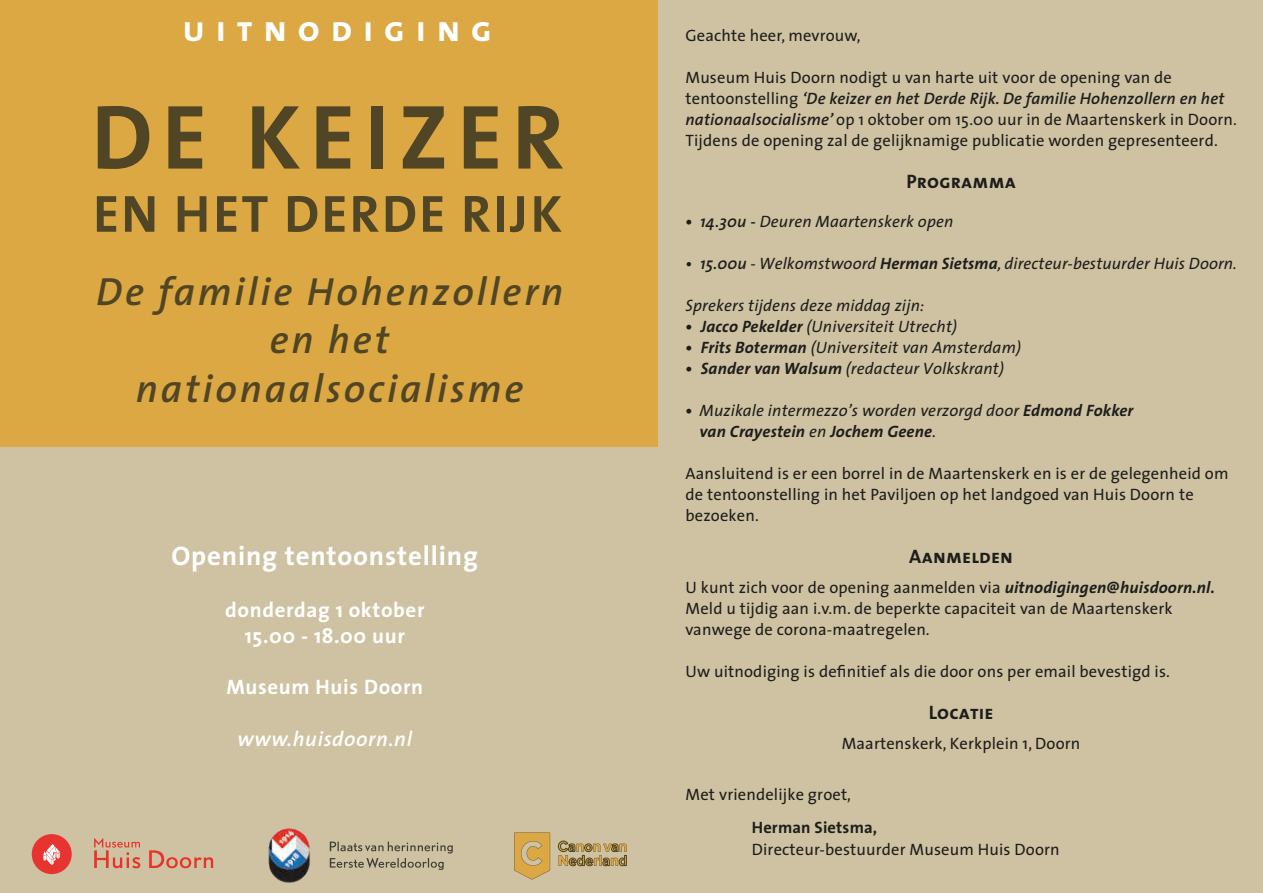
<style>
.page{position:relative;width:1263px;height:893px;background:#cfc2a2}
.page>*{position:absolute;margin:0;border:0;box-sizing:border-box;transform-origin:0 0}
.t1{font:700 92.1px "The Sans";letter-spacing:.1em;color:#504524}
.t2{font:700 52.65px "The Sans";letter-spacing:.04em;color:#504524}
.t3{font:italic 600 39.45px/48.3px "The Sans";letter-spacing:.07em;color:#504524;text-align:center}
.t4{font:36px "The Sans Bold Caps";letter-spacing:.3em;color:#fff}
.t5{font:700 27px "The Sans";letter-spacing:.03em;color:#fff}
.t6{font:700 21px/25.8px "The Sans";letter-spacing:.03em;color:#fff;text-align:center}
.t7{font:italic 600 21px "The Sans";letter-spacing:.03em;color:#fff}
.t8{font:19.5px "The Sans Bold Caps";letter-spacing:.01em;color:#1d1d1b}
.t9{font:16.5px/21px "The Sans";letter-spacing:.01em;color:#1d1d1b}
.t10{font:italic 16.5px/21px "The Sans";letter-spacing:.01em;color:#1d1d1b}
.t11{font:700 16.5px "The Sans";letter-spacing:.01em;color:#1d1d1b}
.s1{font-weight:600;font-style:italic}
.s2{font-weight:700}
.s3{font-weight:600}
.s4{font-weight:700;font-style:italic}
</style>
<div class="page">
<img style="left:268px;top:828px;width:42px;height:55px">
<svg style="left:94px;top:838px;width:119px;height:30px"></svg>
<div style="left:32px;top:834px;width:40px;height:40px;background:#e73431;border-radius:50%"></div>
<svg style="left:43px;top:844px;width:17px;height:21px"></svg>
<svg style="left:558px;top:841px;width:69px;height:25px"></svg>
<svg style="left:514px;top:832px;width:36px;height:48px"></svg>
<div style="left:0;top:0;width:657px;height:446px;background:#dca843"></div>
<svg style="left:330px;top:841px;width:123px;height:29px"></svg>
<h3 class="t4" style="left:183px;top:-1px;width:311px">uitnodiging</h3>
<h1 class="t1" style="left:91px;top:60px;width:474px">DE KEIZER</h1>
<h2 class="t2" style="left:93px;top:170px;width:470px">EN HET DERDE RIJK</h2>
<h3 class="t3" style="left:96px;top:267px;width:468px">De familie Hohenzollern en het nationaalsocialisme</h3>
<h3 class="t5" style="left:172px;top:534px;width:308px">Opening tentoonstelling</h3>
<p class="t6" style="left:225px;top:596px;width:201px">donderdag 1 oktober<br>15.00 - 18.00 uur</p>
<p class="t6" style="left:226px;top:674px;width:198px">Museum Huis Doorn</p>
<p class="t7" style="left:238px;top:721px;width:176px">www.huisdoorn.nl</p>
<p class="t9" style="left:685px;top:25px;width:177px">Geachte heer, mevrouw,</p>
<p class="t9" style="left:685px;top:67px;width:553px">Museum Huis Doorn nodigt u van harte uit voor de opening van de tentoonstelling <span class="s1">‘De keizer en het Derde Rijk. De familie Hohenzollern en het nationaalsocialisme’</span> op 1 oktober om 15.00 uur in de Maartenskerk in Doorn.<br>Tijdens de opening zal de gelijknamige publicatie worden gepresenteerd.</p>
<p class="t8" style="left:906px;top:165px;width:111px">Programma</p>
<p class="t10" style="left:685px;top:211px;width:269px"><span class="s2">•</span> <span class="s3">14.30u -</span> Deuren Maartenskerk open</p>
<p class="t10" style="left:685px;top:253px;width:553px"><span class="s3">• 15.00u</span> - Welkomstwoord <span class="s2">Herman Sietsma</span>, directeur-bestuurder Huis Doorn.</p>
<p class="t10" style="left:685px;top:295px;width:240px">Sprekers tijdens deze middag zijn:</p>
<p class="t10" style="left:685px;top:316px;width:273px"><span class="s2">• Jacco Pekelder</span> (Universiteit Utrecht)</p>
<p class="t10" style="left:685px;top:337px;width:337px"><span class="s2">• Frits Boterman</span> (Universiteit van Amsterdam)</p>
<p class="t10" style="left:685px;top:358px;width:320px"><span class="s2">• Sander van Walsum</span> (redacteur Volkskrant)</p>
<p class="t10" style="left:699px;top:400px;width:435px;text-indent:-14px"><span class="s2">•</span> Muzikale intermezzo’s worden verzorgd door <span class="s2">Edmond Fokker van Crayestein</span> en <span class="s2">Jochem Geene</span>.</p>
<p class="t9" style="left:685px;top:463px;width:545px">Aansluitend is er een borrel in de Maartenskerk en is er de gelegenheid om de tentoonstelling in het Paviljoen op het landgoed van Huis Doorn te bezoeken.</p>
<p class="t8" style="left:909px;top:540px;width:105px">Aanmelden</p>
<p class="t9" style="left:685px;top:577px;width:531px">U kunt zich voor de opening aanmelden via <span class="s4">uitnodigingen@huisdoorn.nl.<br></span>Meld u tijdig aan i.v.m. de beperkte capaciteit van de Maartenskerk vanwege de corona-maatregelen.</p>
<p class="t9" style="left:685px;top:661px;width:486px">Uw uitnodiging is definitief als die door ons per email bevestigd is.</p>
<p class="t8" style="left:929px;top:696px;width:66px">Locatie</p>
<p class="t9" style="left:842px;top:733px;width:240px">Maartenskerk, Kerkplein 1, Doorn</p>
<p class="t9" style="left:685px;top:784px;width:167px">Met vriendelijke groet,</p>
<p class="t11" style="left:752px;top:814px;width:127px">Herman Sietsma,</p>
<p class="t9" style="left:752px;top:838px;width:309px">Directeur-bestuurder Museum Huis Doorn</p>
</div>
